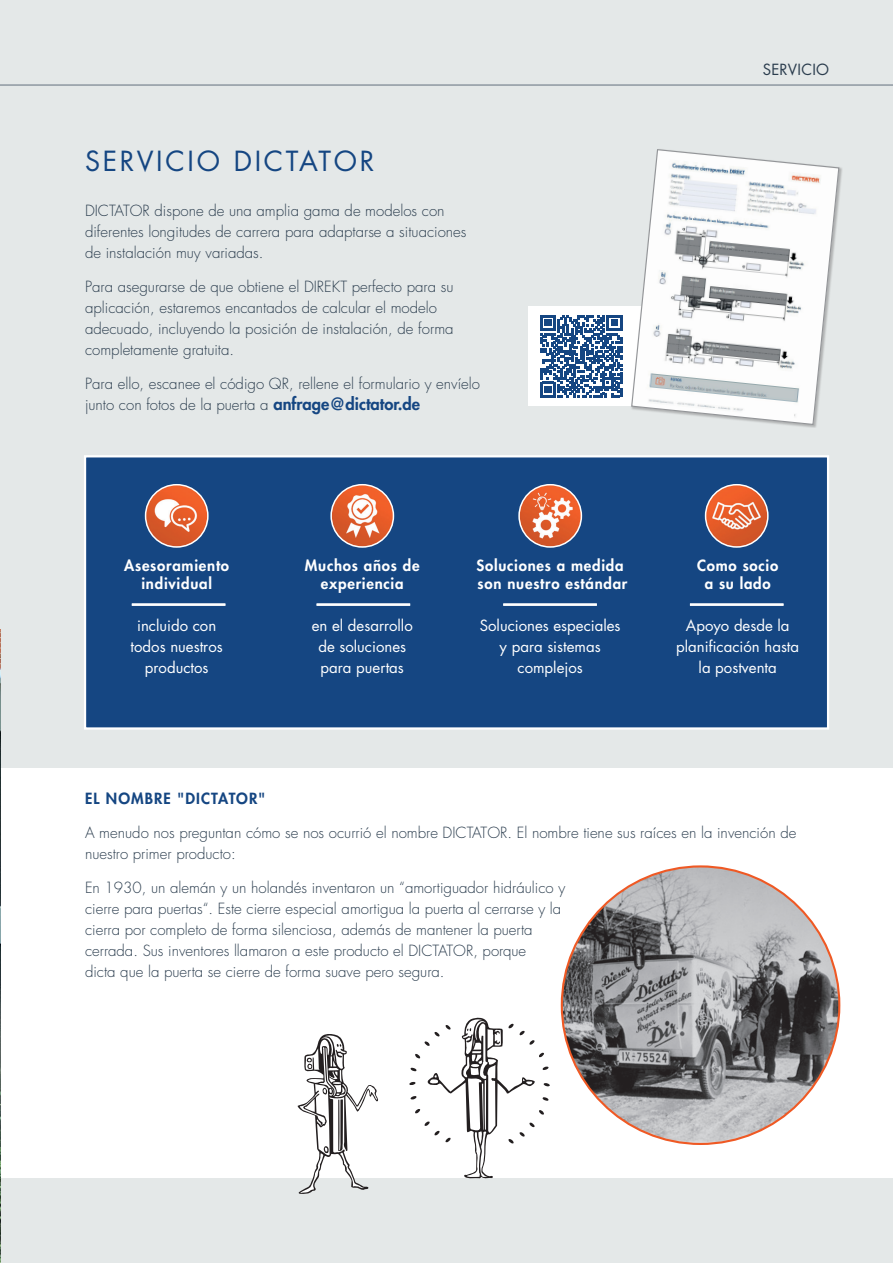
<style>
.page{position:relative;width:893px;height:1263px;background:#fff}
.page>*{position:absolute;margin:0;border:0;box-sizing:border-box;transform-origin:0 0}
.t1{font:27px "Futura Std";letter-spacing:.1em;color:#154682}
.t2{font:300 15px/21px "Futura Std";color:#2b3d4e}
.t3{font:15px/21px "Futura Std";color:#fff;text-align:center}
.t4{font:800 15px/18px "Futura Std";letter-spacing:.05em;color:#fff;text-align:center}
.t5{font:800 15px "Futura Std";letter-spacing:.07em;color:#154682}
.t6{font:15px "Futura Std";letter-spacing:.02em;color:#2b3d4e}
.s1{font-weight:800;font-size:16.5px;color:#154682}
</style>
<div class="page">
<div style="left:1px;top:0;width:892px;height:1263px;background:#e4e8e8"></div>
<div style="left:0;top:768px;width:893px;height:410px;background:#fff"></div>
<img style="left:562px;top:866px;width:277px;height:278px;border-radius:139px">
<div style="left:84px;top:455px;width:745px;height:275px;background:#154682;border:2px solid #fff"></div>
<img style="left:146px;top:485px;width:62px;height:62px;border-radius:31px">
<div style="left:145px;top:484px;width:64px;height:64px;border:2px solid #fff;border-radius:50%"></div>
<img style="left:706px;top:485px;width:62px;height:62px;border-radius:31px">
<div style="left:705px;top:484px;width:64px;height:64px;border:2px solid #fff;border-radius:50%"></div>
<img style="left:331px;top:485px;width:62px;height:62px;border-radius:31px">
<div style="left:330px;top:484px;width:64px;height:64px;border:2px solid #fff;border-radius:50%"></div>
<img style="left:519px;top:485px;width:62px;height:62px;border-radius:31px">
<div style="left:518px;top:484px;width:64px;height:64px;border:2px solid #fff;border-radius:50%"></div>
<svg style="left:298px;top:1034px;width:80px;height:160px"></svg>
<svg style="left:409px;top:1017px;width:141px;height:162px"></svg>
<div style="left:529px;top:306px;width:238px;height:100px;background:#fff"></div>
<img style="left:0;top:629px;width:1px;height:634px">
<hr style="left:0;top:84px;width:893px;height:2px;background:#8e98a1">
<hr style="left:132px;top:603px;width:93px;height:3px;background:#fff">
<hr style="left:317px;top:603px;width:93px;height:3px;background:#fff">
<hr style="left:503px;top:603px;width:94px;height:3px;background:#fff">
<hr style="left:690px;top:603px;width:93px;height:3px;background:#fff">
<svg style="left:540px;top:315px;width:82px;height:82px"></svg>
<svg style="left:631px;top:149px;width:209px;height:277px"></svg>
<h1 class="t1" style="left:85px;top:144px;width:291px">SERVICIO DICTATOR</h1>
<p class="t2" style="left:85px;top:201px;width:383px">DICTATOR dispone de una amplia gama de modelos con diferentes longitudes de carrera para adaptarse a situaciones de instalación muy variadas.</p>
<p class="t2" style="left:85px;top:277px;width:370px">Para asegurarse de que obtiene el DIREKT perfecto para su aplicación, estaremos encantados de calcular el modelo adecuado, incluyendo la posición de instalación, de forma completamente gratuita.</p>
<p class="t2" style="left:85px;top:373px;width:397px">Para ello, escanee el código QR, rellene el formulario y envíelo junto con fotos de la puerta a <span class="s1">anfrage@dictator.de</span></p>
<p class="t6" style="left:763px;top:60px;width:68px">SERVICIO</p>
<p class="t4" style="left:124px;top:556px;width:106px">Asesoramiento individual</p>
<p class="t3" style="left:131px;top:615px;width:94px">incluido con todos nuestros productos</p>
<p class="t4" style="left:305px;top:556px;width:116px">Muchos años de experiencia</p>
<p class="t3" style="left:312px;top:615px;width:102px">en el desarrollo de soluciones para puertas</p>
<p class="t4" style="left:476px;top:556px;width:153px;text-align:left">Soluciones a medida son nuestro estándar</p>
<p class="t3" style="left:480px;top:615px;width:142px">Soluciones especiales y para sistemas complejos</p>
<p class="t4" style="left:697px;top:556px;width:83px">Como socio a su lado</p>
<p class="t3" style="left:676px;top:615px;width:124px">Apoyo desde la planificación hasta la postventa</p>
<p class="t5" style="left:85px;top:789px;width:182px">EL NOMBRE "DICTATOR"</p>
<p class="t2" style="left:85px;top:822px;width:713px">A menudo nos preguntan cómo se nos ocurrió el nombre DICTATOR. El nombre tiene sus raíces en la invención de nuestro primer producto:</p>
<p class="t2" style="left:85px;top:877px;width:482px">En 1930, un alemán y un holandés inventaron un “amortiguador hidráulico y cierre para puertas“. Este cierre especial amortigua la puerta al cerrarse y la cierra por completo de forma silenciosa, además de mantener la puerta cerrada. Sus inventores llamaron a este producto el DICTATOR, porque<br>dicta que la puerta se cierre de forma suave pero segura.</p>
</div>
